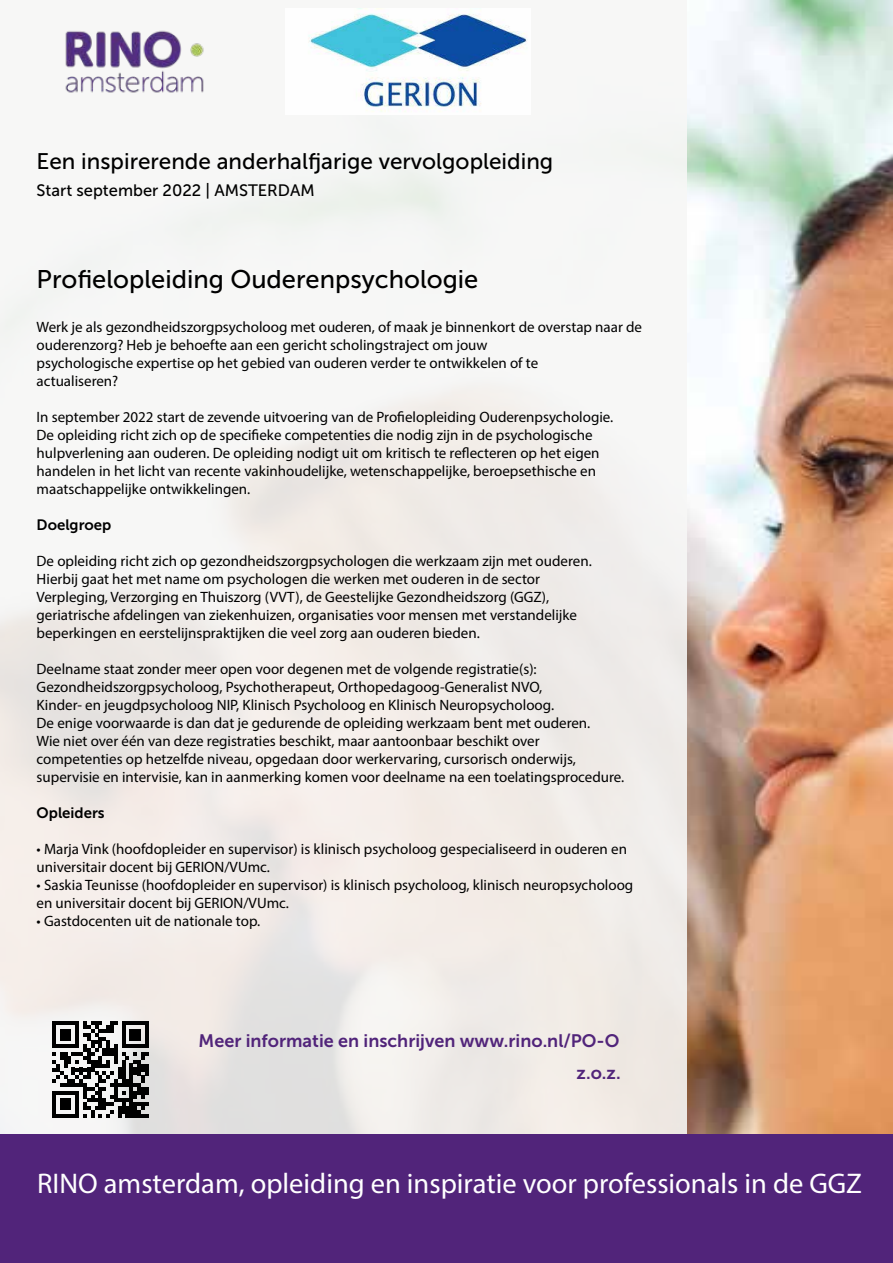
<style>
.page{position:relative;width:893px;height:1263px;background:#fff}
.page>*{position:absolute;margin:0;border:0;box-sizing:border-box;transform-origin:0 0}
.t1{font:28.5px "Myriad Pro";color:#fff}
.t2{font:25.5px "Museo Sans 500";color:#000}
.t3{font:22.5px "Museo Sans 500";color:#000}
.t4{font:18px/31.5px "Museo Sans 700";color:#51247a;text-align:right}
.t5{font:16.5px "Museo Sans 500";color:#000}
.t6{font:15px/18px "Myriad Pro";color:#000}
.t7{font:15px "Museo Sans 700";color:#000}
</style>
<div class="page">
<img style="left:687px;top:0;width:206px;height:1134px">
<div style="left:0;top:0;width:687px;height:1263px;background:#f4efeb"></div>
<div style="left:0;top:1134px;width:893px;height:129px;background:#51247a"></div>
<img style="left:43px;top:9px;width:183px;height:106px">
<img style="left:286px;top:9px;width:245px;height:106px">
<svg style="left:52px;top:1021px;width:97px;height:97px"></svg>
<h3 class="t3" style="left:37px;top:148px;width:518px">Een inspirerende anderhalfjarige vervolgopleiding</h3>
<p class="t5" style="left:37px;top:181px;width:280px">Start september 2022 | AMSTERDAM</p>
<h2 class="t2" style="left:37px;top:265px;width:443px">Profielopleiding Ouderenpsychologie</h2>
<p class="t6" style="left:37px;top:317px;width:607px">Werk je als gezondheidszorgpsycholoog met ouderen, of maak je binnenkort de overstap naar de ouderenzorg? Heb je behoefte aan een gericht scholingstraject om jouw<br>psychologische expertise op het gebied van ouderen verder te ontwikkelen of te<br>actualiseren?</p>
<p class="t6" style="left:37px;top:407px;width:578px">In september 2022 start de zevende uitvoering van de Profielopleiding Ouderenpsychologie.<br>De opleiding richt zich op de specifieke competenties die nodig zijn in de psychologische hulpverlening aan ouderen. De opleiding nodigt uit om kritisch te reflecteren op het eigen handelen in het licht van recente vakinhoudelijke, wetenschappelijke, beroepsethische en maatschappelijke ontwikkelingen.</p>
<p class="t7" style="left:37px;top:516px;width:76px">Doelgroep</p>
<p class="t6" style="left:37px;top:551px;width:557px">De opleiding richt zich op gezondheidszorgpsychologen die werkzaam zijn met ouderen.<br>Hierbij gaat het met name om psychologen die werken met ouderen in de sector Verpleging, Verzorging en Thuiszorg (VVT), de Geestelijke Gezondheidszorg (GGZ), geriatrische afdelingen van ziekenhuizen, organisaties voor mensen met verstandelijke beperkingen en eerstelijnspraktijken die veel zorg aan ouderen bieden.</p>
<p class="t6" style="left:37px;top:659px;width:589px">Deelname staat zonder meer open voor degenen met de volgende registratie(s):<br>Gezondheidszorgpsycholoog, Psychotherapeut, Orthopedagoog-Generalist NVO,<br>Kinder- en jeugdpsycholoog NIP, Klinisch Psycholoog en Klinisch Neuropsycholoog.<br>De enige voorwaarde is dan dat je gedurende de opleiding werkzaam bent met ouderen.<br>Wie niet over één van deze registraties beschikt, maar aantoonbaar beschikt over competenties op hetzelfde niveau, opgedaan door werkervaring, cursorisch onderwijs, supervisie en intervisie, kan in aanmerking komen voor deelname na een toelatingsprocedure.</p>
<p class="t7" style="left:37px;top:804px;width:70px">Opleiders</p>
<p class="t6" style="left:37px;top:839px;width:592px">• Marja Vink (hoofdopleider en supervisor) is klinisch psycholoog gespecialiseerd in ouderen en universitair docent bij GERION/VUmc.</p>
<p class="t6" style="left:37px;top:875px;width:598px">• Saskia Teunisse (hoofdopleider en supervisor) is klinisch psycholoog, klinisch neuropsycholoog en universitair docent bij GERION/VUmc.</p>
<p class="t6" style="left:37px;top:911px;width:225px">• Gastdocenten uit de nationale top.</p>
<p class="t4" style="left:199px;top:1025px;width:423px">Meer informatie en inschrijven www.rino.nl/PO-O z.o.z.</p>
<h1 class="t1" style="left:37px;top:1166px;width:826px">RINO amsterdam, opleiding en inspiratie voor professionals in de GGZ</h1>
</div>
